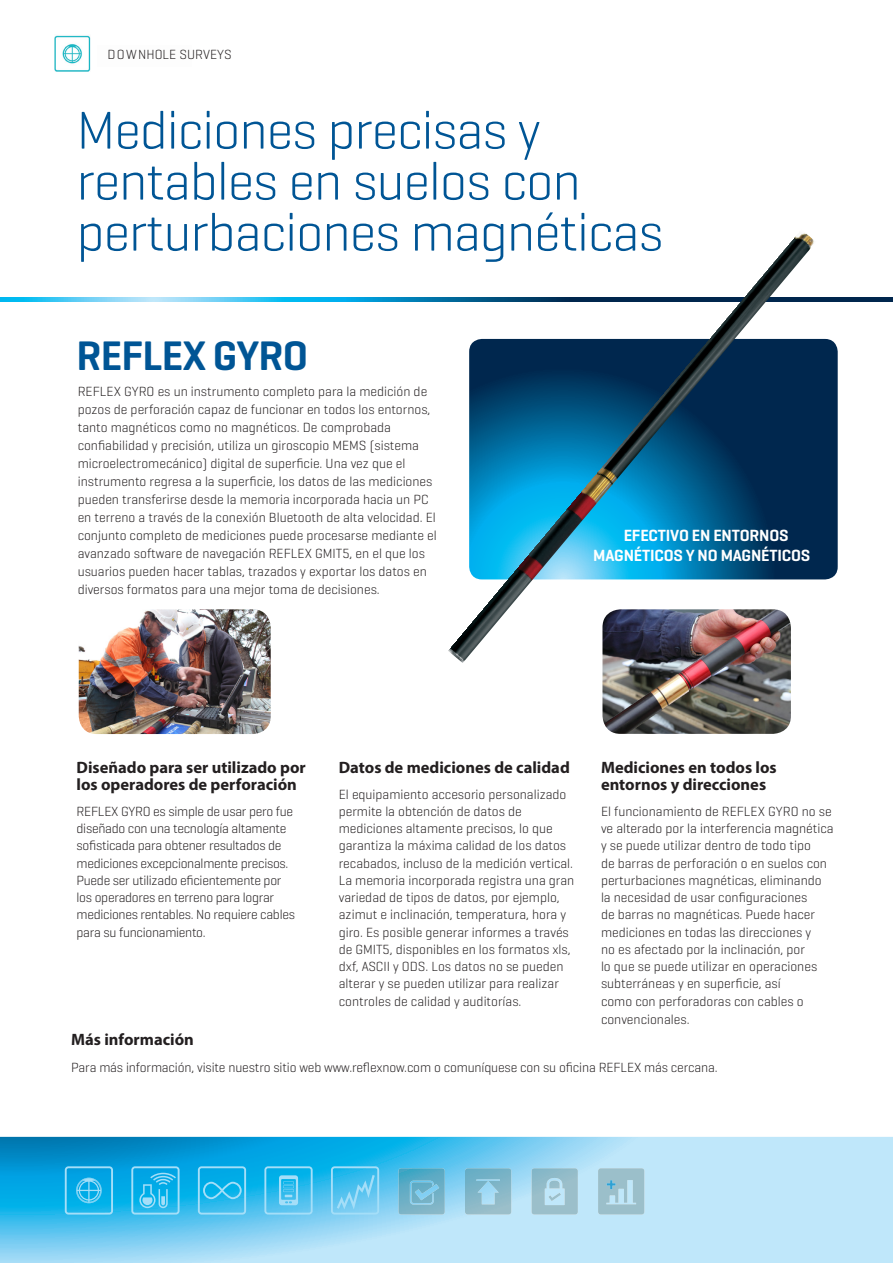
<style>
.page{position:relative;width:893px;height:1263px;background:#fff}
.page>*{position:absolute;margin:0;border:0;box-sizing:border-box;transform-origin:0 0}
.headline{font:300 54px/51px "Geogrotesque";letter-spacing:-.02em;color:#005595}
.product_brand{font:600 42px "Geogrotesque";letter-spacing:-.02em;color:#005595}
.Subhead{font:700 16.5px/17.2px "Myriad Pro";color:#231f20}
.reverse_lift{font:600 16.5px/19.8px "Geogrotesque";letter-spacing:-.01em;color:#fff;text-align:center}
.body_copy{font:300 13.5px/17.2px "Geogrotesque";color:#231f20}
.body_copy-2{font:300 13.5px/17.2px "Geogrotesque";letter-spacing:-.02em;color:#231f20}
</style>
<div class="page">
<svg style="left:0;top:297px;width:893px;height:4px;background:#34a5d2"></svg>
<svg style="left:0;top:1137px;width:893px;height:126px;background:#87d2f1"></svg>
<svg style="left:331px;top:1166px;width:48px;height:48px;background:#62c8f0"></svg>
<svg style="left:131px;top:1166px;width:49px;height:48px;background:#34baec"></svg>
<svg style="left:198px;top:1166px;width:48px;height:48px;background:#32bbec"></svg>
<svg style="left:65px;top:1166px;width:48px;height:48px;background:#29b5ea"></svg>
<svg style="left:264px;top:1166px;width:49px;height:48px;background:#49c2ee"></svg>
<svg style="left:465px;top:1168px;width:46px;height:46px;background:#88bcce"></svg>
<svg style="left:531px;top:1168px;width:47px;height:46px;background:#9ec5d2"></svg>
<svg style="left:398px;top:1168px;width:47px;height:46px;background:#6db3cb"></svg>
<svg style="left:598px;top:1168px;width:46px;height:46px;background:#9fc4d1"></svg>
<img style="left:54px;top:35px;width:37px;height:37px">
<div style="left:816px;top:339px;width:22px;height:240px;background:#00274e"></div>
<img style="left:448px;top:233px;width:368px;height:430px">
<img style="left:602px;top:609px;width:189px;height:125px">
<img style="left:79px;top:609px;width:192px;height:125px">
<p class="body_copy" style="left:108px;top:45px;width:126px">DOWNHOLE SURVEYS</p>
<p class="headline" style="left:77px;top:103px;width:588px">Mediciones precisas y rentables en suelos con perturbaciones magnéticas</p>
<p class="product_brand" style="left:77px;top:330px;width:233px">REFLEX GYRO</p>
<p class="body_copy" style="left:78px;top:382px;width:361px;line-height:18px">REFLEX GYRO es un instrumento completo para la medición de pozos de perforación capaz de funcionar en todos los entornos, tanto magnéticos como no magnéticos. De comprobada confiabilidad y precisión, utiliza un giroscopio MEMS (sistema microelectromecánico) digital de superficie. Una vez que el instrumento regresa a la superficie, los datos de las mediciones pueden transferirse desde la memoria incorporada hacia un PC en terreno a través de la conexión Bluetooth de alta velocidad. El conjunto completo de mediciones puede procesarse mediante el avanzado software de navegación REFLEX GMIT5, en el que los usuarios pueden hacer tablas, trazados y exportar los datos en diversos formatos para una mejor toma de decisiones.</p>
<p class="reverse_lift" style="left:593px;top:525px;width:218px">EFECTIVO EN ENTORNOS<br>MAGNÉTICOS Y NO MAGNÉTICOS</p>
<p class="Subhead" style="left:77px;top:758px;width:231px">Diseñado para ser utilizado por los operadores de perforación</p>
<p class="body_copy-2" style="left:77px;top:802px;width:220px">REFLEX GYRO es simple de usar pero fue diseñado con una tecnología altamente sofisticada para obtener resultados de mediciones excepcionalmente precisos.<br>Puede ser utilizado eficientemente por los operadores en terreno para lograr mediciones rentables. No requiere cables para su funcionamiento.</p>
<p class="Subhead" style="left:339px;top:758px;width:233px">Datos de mediciones de calidad</p>
<p class="body_copy" style="left:339px;top:785px;width:237px">El equipamiento accesorio personalizado permite la obtención de datos de mediciones altamente precisos, lo que garantiza la máxima calidad de los datos recabados, incluso de la medición vertical.<br>La memoria incorporada registra una gran variedad de tipos de datos, por ejemplo, azimut e inclinación, temperatura, hora y giro. Es posible generar informes a través de GMIT5, disponibles en los formatos xls, dxf, ASCII y ODS. Los datos no se pueden alterar y se pueden utilizar para realizar controles de calidad y auditorías.</p>
<p class="Subhead" style="left:601px;top:758px;width:177px">Mediciones en todos los entornos y direcciones</p>
<p class="body_copy" style="left:601px;top:802px;width:234px">El funcionamiento de REFLEX GYRO no se ve alterado por la interferencia magnética y se puede utilizar dentro de todo tipo<br>de barras de perforación o en suelos con perturbaciones magnéticas, eliminando la necesidad de usar configuraciones<br>de barras no magnéticas. Puede hacer mediciones en todas las direcciones y<br>no es afectado por la inclinación, por<br>lo que se puede utilizar en operaciones subterráneas y en superficie, así<br>como con perforadoras con cables o convencionales.</p>
<p class="Subhead" style="left:71px;top:1031px;width:124px">Más información</p>
<p class="body_copy" style="left:71px;top:1058px;width:648px">Para más información, visite nuestro sitio web www.reflexnow.com o comuníquese con su oficina REFLEX más cercana.</p>
</div>
